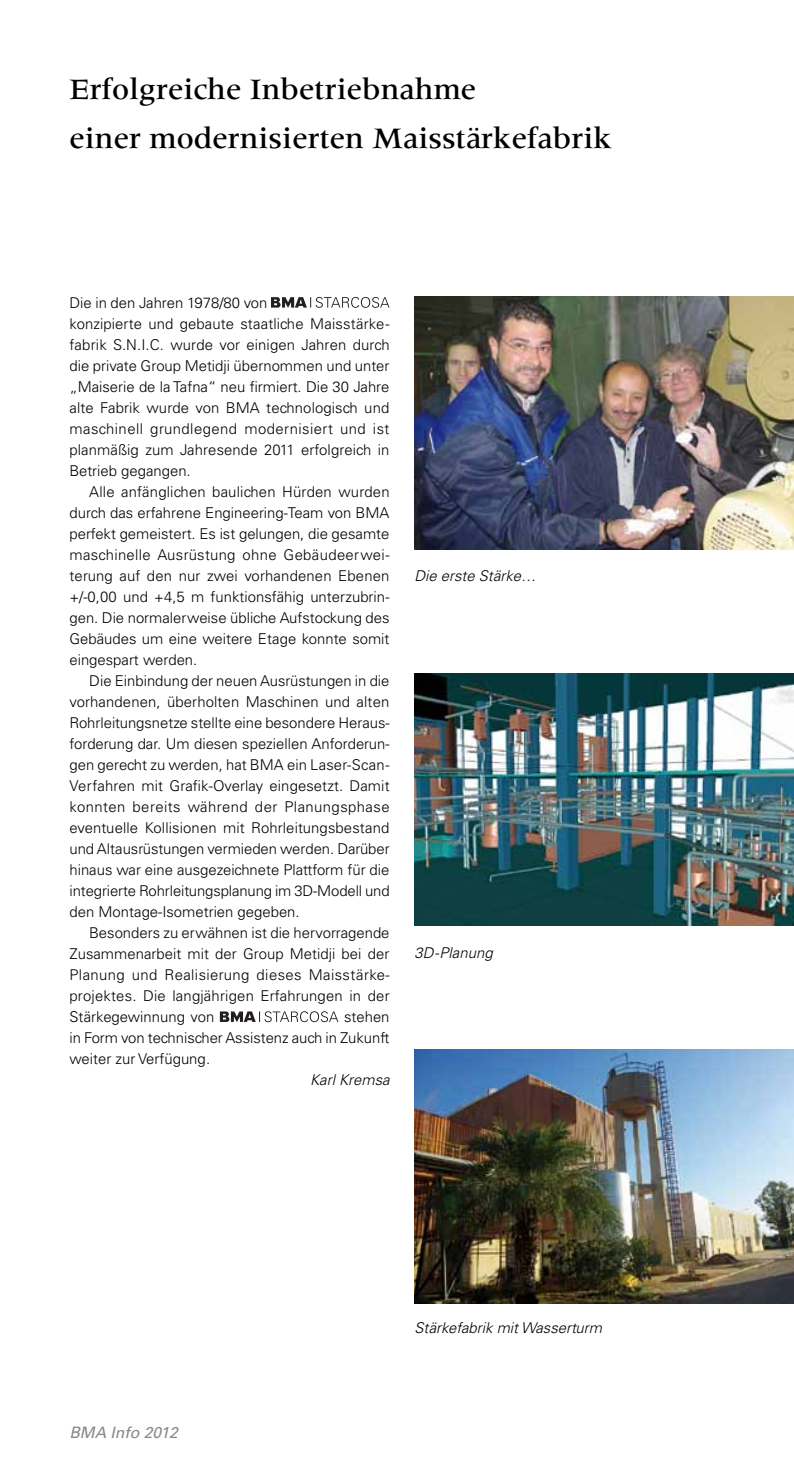
<style>
.page{position:relative;width:794px;height:1474px;background:#fff}
.page>*{position:absolute;margin:0;border:0;box-sizing:border-box;transform-origin:0 0}
.t1{font:500 30.62px/49px "Meridien LT Std";color:#000}
.t2{font:italic 15.75px "Univers LT Std";color:#87888a}
.t3{font:300 14.88px/21px "Univers LT Std";color:#000;text-align:justify}
.t4{font:italic 300 14.88px "Univers LT Std";color:#000}
</style>
<div class="page">
<img style="left:414px;top:673px;width:380px;height:252px">
<img style="left:414px;top:296px;width:380px;height:253px">
<img style="left:414px;top:1049px;width:380px;height:253px">
<svg style="left:271px;top:297px;width:118px;height:11px"></svg>
<svg style="left:220px;top:1011px;width:118px;height:11px"></svg>
<h1 class="t1" style="left:69px;top:64px;width:544px">Erfolgreiche Inbetriebnahme<br>einer modernisierten Maisstärkefabrik</h1>
<p class="t3" style="left:69px;top:292px;width:322px;text-align:left">Die in den Jahren 1978/80 von<br>konzipierte und gebaute staatliche Maisstärke&shy;fabrik S.N.I.C. wurde vor einigen Jahren durch die private Group Metidji übernommen und unter „Maiserie de la Tafna“ neu firmiert. Die 30 Jahre alte Fabrik wurde von BMA technologisch und maschinell grundlegend modernisiert und ist planmäßig zum Jahresende 2011 erfolgreich in Betrieb gegangen.</p>
<p class="t3" style="left:69px;top:481px;width:322px;text-indent:20px">Alle anfänglichen baulichen Hürden wurden durch das erfahrene Engineering-Team von BMA perfekt gemeistert. Es ist gelungen, die gesamte maschinelle Ausrüstung ohne Gebäudeerwei&shy;terung auf den nur zwei vorhandenen Ebenen +/-0,00 und +4,5 m funktionsfähig unterzubrin&shy;gen. Die normalerweise übliche Aufstockung des Gebäudes um eine weitere Etage konnte somit eingespart werden.</p>
<p class="t3" style="left:69px;top:670px;width:322px;text-indent:20px">Die Einbindung der neuen Ausrüstungen in die vorhandenen, überholten Maschinen und alten Rohrleitungsnetze stellte eine besondere Heraus&shy;forderung dar. Um diesen speziellen Anforderun&shy;gen gerecht zu werden, hat BMA ein Laser-Scan-Verfahren mit Grafik-Overlay eingesetzt. Damit konnten bereits während der Planungsphase eventuelle Kollisionen mit Rohrleitungsbestand und Altausrüstungen vermieden werden. Darüber hinaus war eine ausgezeichnete Plattform für die integrierte Rohrleitungsplanung im 3D-Modell und den Montage-Isometrien gegeben.</p>
<p class="t3" style="left:69px;top:922px;width:322px;text-indent:20px">Besonders zu erwähnen ist die hervorragende Zusammenarbeit mit der Group Metidji bei der Planung und Realisierung dieses Maisstärke&shy;projektes. Die langjährigen Erfahrungen in der Stärkegewinnung von</p>
<p class="t3" style="left:69px;top:1006px;width:321px;text-indent:274px">stehen in Form von technischer Assistenz auch in Zukunft weiter zur Verfügung.</p>
<p class="t4" style="left:310px;top:1070px;width:81px">Karl Kremsa</p>
<p class="t4" style="left:414px;top:566px;width:123px">Die erste Stärke…</p>
<p class="t4" style="left:414px;top:943px;width:80px">3D-Planung</p>
<p class="t2" style="left:69px;top:1423px;width:110px">BMA Info 2012</p>
<p class="t4" style="left:414px;top:1319px;width:189px">Stärkefabrik mit Wasserturm</p>
</div>
